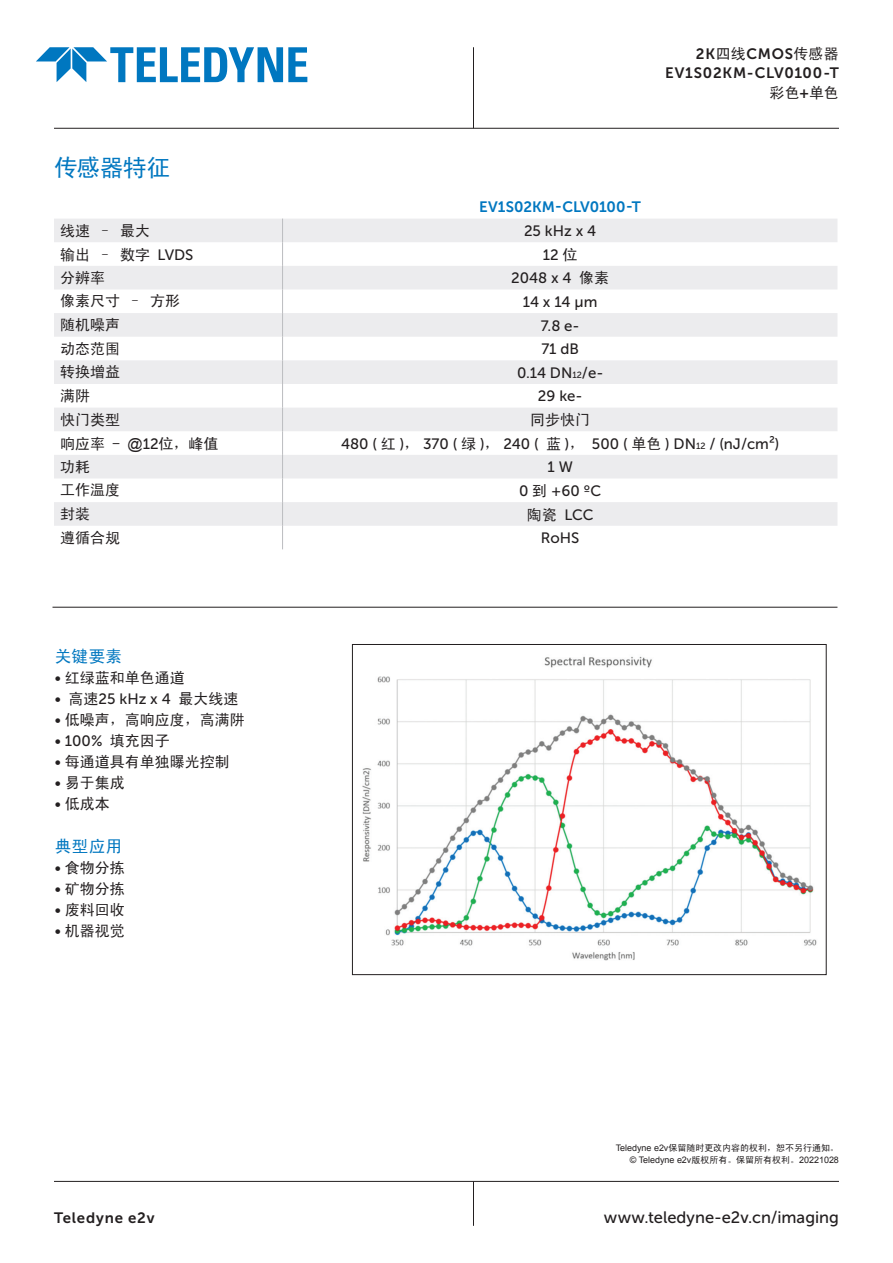
<style>
.page{position:relative;width:893px;height:1263px;background:#fff}
.page>*{position:absolute;margin:0;border:0;box-sizing:border-box;transform-origin:0 0}
.t1{font:24px "Sim Hei";letter-spacing:-.03em;color:#0077c0}
.t2{font:16.5px "Museo Sans 500";letter-spacing:.005em;color:#231f20}
.t3{font:16.5px "Sim Hei";letter-spacing:.02em;color:#0077c0}
.Paragraph{font:15px "Sim Hei";color:#231f20}
.Paragraph-2{font:15px "Museo Sans 500";color:#231f20}
.TOC_style{font:15px "Museo Sans 700";letter-spacing:.05em;color:#231f20}
.Paragraph-3{font:15px "Museo Sans 700";color:#0077c0}
.t4{font:9px "Arial";letter-spacing:-.005em;color:#231f20}
.t5{font:9px "Sim Hei";letter-spacing:-.005em;color:#231f20}
.s1{font-family:"Sim Hei"}
.s2{font-family:"Museo Sans 700"}
.s3{font-family:"Museo Sans 500"}
.s4{font-size:9px}
.s5{font-family:"Arial"}
</style>
<div class="page">
<svg style="left:36px;top:47px;width:271px;height:35px"></svg>
<hr style="left:54px;top:128px;width:785px;height:1px;background:#231f20">
<hr style="left:54px;top:1181px;width:785px;height:1px;background:#231f20">
<hr style="left:473px;top:1181px;width:1px;height:45px;background:#231f20">
<hr style="left:473px;top:47px;width:1px;height:81px;background:#231f20">
<svg style="left:54px;top:218px;width:783px;height:331px"></svg>
<hr style="left:52px;top:607px;width:785px;height:1px;background:#231f20">
<img style="left:362px;top:656px;width:455px;height:305px">
<div style="left:352px;top:644px;width:474px;height:331px;border:1px solid #231f20"></div>
<p class="t1" style="left:54px;top:156px;width:118px">传感器特征</p>
<p class="TOC_style" style="left:696px;top:45px;width:144px">2K<span class="s1">四线</span>CMOS<span class="s1">传感器</span></p>
<p class="TOC_style" style="left:665px;top:64px;width:175px">EV1S02KM-CLV0100-T</p>
<p class="Paragraph" style="left:770px;top:85px;width:71px">彩色<span class="s2">+</span>单色</p>
<p class="Paragraph-3" style="left:479px;top:199px;width:163px">EV1S02KM-CLV0100-T</p>
<p class="Paragraph" style="left:60px;top:223px;width:91px">线速 – 最大</p>
<p class="Paragraph-2" style="left:524px;top:223px;width:74px">25 kHz x 4</p>
<p class="Paragraph" style="left:60px;top:247px;width:135px">输出 – 数字 <span class="s3">LVDS</span></p>
<p class="Paragraph-2" style="left:543px;top:246px;width:36px">12 <span class="s1">位</span></p>
<p class="Paragraph" style="left:60px;top:270px;width:46px">分辨率</p>
<p class="Paragraph-2" style="left:511px;top:270px;width:100px">2048 x 4 <span class="s1">像素</span></p>
<p class="Paragraph" style="left:60px;top:294px;width:121px">像素尺寸 – 方形</p>
<p class="Paragraph-2" style="left:523px;top:293px;width:76px">14 x 14 µm</p>
<p class="Paragraph" style="left:60px;top:317px;width:61px">随机噪声</p>
<p class="Paragraph-2" style="left:541px;top:317px;width:40px">7.8 e-</p>
<p class="Paragraph" style="left:60px;top:341px;width:61px">动态范围</p>
<p class="Paragraph-2" style="left:541px;top:341px;width:39px">71 dB</p>
<p class="Paragraph" style="left:60px;top:364px;width:61px">转换增益</p>
<p class="Paragraph-2" style="left:517px;top:364px;width:88px">0.14 DN<span class="s4">12</span>/e-</p>
<p class="Paragraph" style="left:60px;top:388px;width:31px">满阱</p>
<p class="Paragraph-2" style="left:538px;top:388px;width:46px">29 ke-</p>
<p class="Paragraph" style="left:60px;top:412px;width:61px">快门类型</p>
<p class="Paragraph" style="left:530px;top:412px;width:61px">同步快门</p>
<p class="Paragraph" style="left:60px;top:436px;width:160px">响应率 - <span class="s5">@</span><span class="s3">12</span>位，峰值</p>
<p class="Paragraph-2" style="left:341px;top:435px;width:440px">480 ( <span class="s1">红</span> )<span class="s1">，</span> 370 ( <span class="s1">绿</span> )<span class="s1">，</span> 240 ( <span class="s1">蓝</span> )<span class="s1">，</span> 500 ( <span class="s1">单色</span> ) DN<span class="s4">12</span> / (nJ/cm²)</p>
<p class="Paragraph" style="left:60px;top:459px;width:31px">功耗</p>
<p class="Paragraph-2" style="left:547px;top:459px;width:27px">1 W</p>
<p class="Paragraph" style="left:60px;top:483px;width:61px">工作温度</p>
<p class="Paragraph-2" style="left:519px;top:482px;width:84px">0 <span class="s1">到</span> +60 ºC</p>
<p class="Paragraph" style="left:60px;top:506px;width:31px">封装</p>
<p class="Paragraph-2" style="left:527px;top:506px;width:68px"><span class="s1">陶瓷</span> LCC</p>
<p class="Paragraph" style="left:60px;top:530px;width:61px">遵循合规</p>
<p class="Paragraph-2" style="left:541px;top:530px;width:40px">RoHS</p>
<p class="t3" style="left:55px;top:648px;width:69px">关键要素</p>
<p class="Paragraph" style="left:55px;top:670px;width:132px"><span class="s3">•</span> 红绿蓝和单色通道</p>
<p class="Paragraph-2" style="left:55px;top:691px;width:185px">• <span class="s1">高速</span>25 kHz x 4 <span class="s1">最大线速</span></p>
<p class="Paragraph" style="left:55px;top:712px;width:192px"><span class="s3">•</span> 低噪声，高响应度，高满阱</p>
<p class="Paragraph-2" style="left:55px;top:733px;width:117px">• 100% <span class="s1">填充因子</span></p>
<p class="Paragraph" style="left:55px;top:754px;width:177px"><span class="s3">•</span> 每通道具有单独曝光控制</p>
<p class="Paragraph" style="left:55px;top:775px;width:72px"><span class="s3">•</span> 易于集成</p>
<p class="Paragraph" style="left:55px;top:796px;width:57px"><span class="s3">•</span> 低成本</p>
<p class="t3" style="left:55px;top:838px;width:69px">典型应用</p>
<p class="Paragraph" style="left:55px;top:860px;width:72px"><span class="s3">•</span> 食物分拣</p>
<p class="Paragraph" style="left:55px;top:881px;width:72px"><span class="s3">•</span> 矿物分拣</p>
<p class="Paragraph" style="left:55px;top:902px;width:72px"><span class="s3">•</span> 废料回收</p>
<p class="Paragraph" style="left:55px;top:923px;width:72px"><span class="s3">•</span> 机器视觉</p>
<p class="t5" style="left:616px;top:1143px;width:225px"><span class="s5">Teledyne e2v</span>保留随时更改内容的权利，恕不另行通知。</p>
<p class="t4" style="left:630px;top:1154px;width:211px">© Teledyne e2v<span class="s1">版权所有。保留所有权利。</span>20221028</p>
<p class="TOC_style" style="left:54px;top:1209px;width:102px">Teledyne e2v</p>
<p class="t2" style="left:604px;top:1208px;width:237px">www.teledyne-e2v.cn/imaging</p>
</div>
